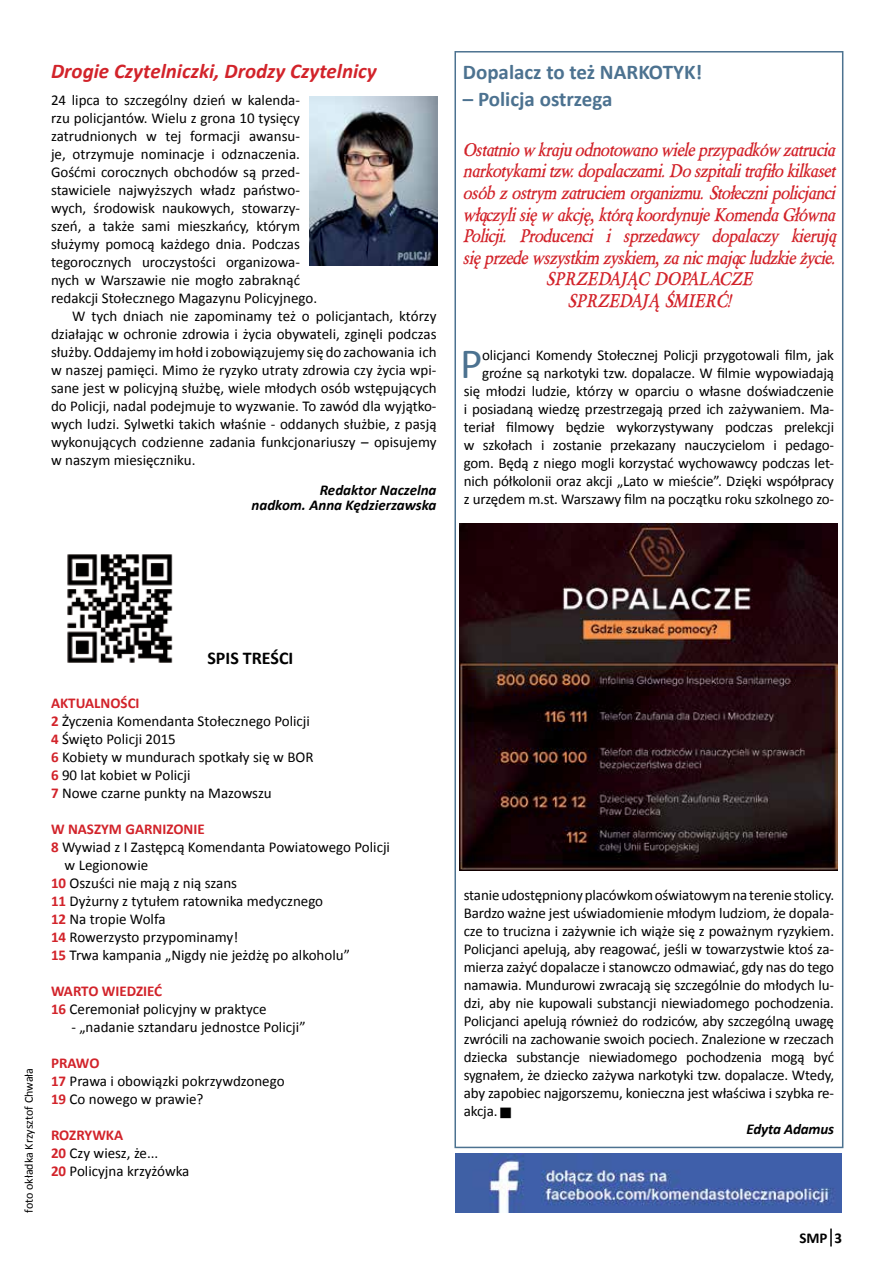
<style>
.page{position:relative;width:893px;height:1263px;background:#fff}
.page>*{position:absolute;margin:0;border:0;box-sizing:border-box;transform-origin:0 0}
.t1{font:43.35px "Calibri";color:#4c7290}
.t2{font:700 21px "Calibri";color:#4c7290}
.t3{font:italic 700 21px "Calibri";color:#d2232a}
.t4{font:italic 700 18px/21.6px "Berylium";letter-spacing:-.01em;color:#d2232a;text-align:center}
.t5{font:700 18px "Calibri";color:#000}
.t6{font:15px/18px "Calibri";color:#000}
.t7{font:italic 700 15px/15px "Calibri";color:#000;text-align:right}
.t8{font:700 15px "Calibri";color:#d2232a}
.t9{font:700 15px "Calibri";color:#000}
.t10{font:12px "Calibri";color:#000}
.s1{font-weight:700;color:#d2232a}
</style>
<div class="page">
<img style="left:67px;top:554px;width:106px;height:109px">
<svg style="left:830px;top:1228px;width:2px;height:18px"></svg>
<img style="left:310px;top:96px;width:127px;height:170px">
<img style="left:455px;top:1153px;width:386px;height:60px">
<div style="left:454px;top:51px;width:389px;height:1097px;border:2px solid #4c7290"></div>
<img style="left:459px;top:523px;width:378px;height:348px">
<h2 class="t3" style="left:51px;top:58px;width:327px">Drogie Czytelniczki, Drodzy Czytelnicy</h2>
<p class="t6" style="left:51px;top:91px;width:250px">24 lipca to szczególny dzień w kalenda-</p>
<p class="t6" style="left:51px;top:109px;width:250px">rzu policjantów. Wielu z grona 10 tysięcy</p>
<p class="t6" style="left:51px;top:127px;width:250px">zatrudnionych w tej formacji awansu-</p>
<p class="t6" style="left:51px;top:145px;width:250px">je, otrzymuje nominacje i odznaczenia.</p>
<p class="t6" style="left:51px;top:163px;width:250px">Gośćmi corocznych obchodów są przed-</p>
<p class="t6" style="left:51px;top:181px;width:250px">stawiciele najwyższych władz państwo-</p>
<p class="t6" style="left:51px;top:199px;width:250px">wych, środowisk naukowych, stowarzy-</p>
<p class="t6" style="left:51px;top:217px;width:251px">szeń, a także sami mieszkańcy, którym</p>
<p class="t6" style="left:51px;top:235px;width:250px">służymy pomocą każdego dnia. Podczas</p>
<p class="t6" style="left:51px;top:253px;width:250px">tegorocznych uroczystości organizowa-</p>
<p class="t6" style="left:51px;top:271px;width:251px">nych w Warszawie nie mogło zabraknąć</p>
<p class="t6" style="left:51px;top:289px;width:268px">redakcji Stołecznego Magazynu Policyjnego.</p>
<p class="t6" style="left:72px;top:307px;width:366px">W tych dniach nie zapominamy też o policjantach, którzy</p>
<p class="t6" style="left:51px;top:325px;width:387px">działając w ochronie zdrowia i życia obywateli, zginęli podczas</p>
<p class="t6" style="left:51px;top:343px;width:387px">służby. Oddajemy im hołd i zobowiązujemy się do zachowania ich</p>
<p class="t6" style="left:51px;top:361px;width:387px">w naszej pamięci. Mimo że ryzyko utraty zdrowia czy życia wpi-</p>
<p class="t6" style="left:51px;top:379px;width:387px">sane jest w policyjną służbę, wiele młodych osób wstępujących</p>
<p class="t6" style="left:51px;top:397px;width:387px">do Policji, nadal podejmuje to wyzwanie. To zawód dla wyjątko-</p>
<p class="t6" style="left:51px;top:415px;width:387px">wych ludzi. Sylwetki takich właśnie - oddanych służbie, z pasją</p>
<p class="t6" style="left:51px;top:433px;width:387px">wykonujących codzienne zadania funkcjonariuszy – opisujemy</p>
<p class="t6" style="left:51px;top:451px;width:146px">w naszym miesięczniku.</p>
<p class="t7" style="left:251px;top:483px;width:187px">Redaktor Naczelna<br>nadkom. Anna Kędzierzawska</p>
<h2 class="t2" style="left:463px;top:59px;width:241px">Dopalacz to też NARKOTYK!</h2>
<h2 class="t2" style="left:463px;top:86px;width:151px">– Policja ostrzega</h2>
<p class="t4" style="left:463px;top:139px;width:373px">Ostatnio w kraju odnotowano wiele przypadków zatrucia narkotykami tzw. dopalaczami. Do szpitali trafiło kilkaset osób z ostrym zatruciem organizmu. Stołeczni policjanci włączyli się w akcję, którą koordynuje Komenda Główna Policji. Producenci i sprzedawcy dopalaczy kierują się przede wszystkim zyskiem, za nic mając ludzkie życie.<br>SPRZEDAJĄC DOPALACZE<br>SPRZEDAJĄ ŚMIERĆ!</p>
<p class="t6" style="left:464px;top:346px;width:372px;text-align:right">olicjanci Komendy Stołecznej Policji przygotowali film, jak groźne są narkotyki tzw. dopalacze. W filmie wypowiadają się młodzi ludzie, którzy w oparciu o własne doświadczenie i posiadaną wiedzę przestrzegają przed ich zażywaniem. Ma&shy;teriał filmowy będzie wykorzystywany podczas prelekcji w szkołach i zostanie przekazany nauczycielom i pedago&shy;gom. Będą z niego mogli korzystać wychowawcy podczas let&shy;nich półkolonii oraz akcji „Lato w mieście”. Dzięki współpracy z urzędem m.st. Warszawy film na początku roku szkolnego zo-</p>
<h1 class="t1" style="left:460px;top:336px;width:24px">P</h1>
<p class="t10" style="left:21px;top:1213px;width:146px;rotate:-90deg">foto okładka Krzysztof Chwała</p>
<p class="t5" style="left:207px;top:647px;width:87px">SPIS TREŚCI</p>
<p class="t6" style="left:51px;top:694px;width:264px"><span class="s1">AKTUALNOŚCI<br>2</span> Życzenia Komendanta Stołecznego Policji<br><span class="s1">4</span> Święto Policji 2015<br><span class="s1">6</span> Kobiety w mundurach spotkały się w BOR<br><span class="s1">6</span> 90 lat kobiet w Policji<br><span class="s1">7</span> Nowe czarne punkty na Mazowszu</p>
<p class="t8" style="left:51px;top:819px;width:155px">W NASZYM GARNIZONIE</p>
<p class="t6" style="left:51px;top:838px;width:340px"><span class="s1">8</span> Wywiad z I Zastępcą Komendanta Powiatowego Policji</p>
<p class="t6" style="left:65px;top:856px;width:85px">w Legionowie</p>
<p class="t6" style="left:51px;top:874px;width:188px"><span class="s1">10</span> Oszuści nie mają z nią szans</p>
<p class="t6" style="left:51px;top:892px;width:274px"><span class="s1">11</span> Dyżurny z tytułem ratownika medycznego</p>
<p class="t6" style="left:51px;top:910px;width:116px"><span class="s1">12</span> Na tropie Wolfa</p>
<p class="t6" style="left:51px;top:928px;width:189px"><span class="s1">14</span> Rowerzysto przypominamy!</p>
<p class="t6" style="left:51px;top:946px;width:300px"><span class="s1">15</span> Trwa kampania „Nigdy nie jeżdżę po alkoholu”</p>
<p class="t6" style="left:51px;top:982px;width:217px"><span class="s1">WARTO WIEDZIEĆ<br>16</span> Ceremoniał policyjny w praktyce</p>
<p class="t6" style="left:71px;top:1018px;width:236px">- „nadanie sztandaru jednostce Policji”</p>
<p class="t6" style="left:51px;top:1054px;width:235px"><span class="s1">PRAWO<br>17</span> Prawa i obowiązki pokrzywdzonego<br><span class="s1">19</span> Co nowego w prawie?</p>
<p class="t6" style="left:51px;top:1126px;width:140px"><span class="s1">ROZRYWKA<br>20</span> Czy wiesz, że...<br><span class="s1">20</span> Policyjna krzyżówka</p>
<p class="t6" style="left:464px;top:886px;width:372px;text-align:justify">stanie udostępniony placówkom oświatowym na terenie stolicy.<br>Bardzo ważne jest uświadomienie młodym ludziom, że dopala&shy;cze to trucizna i zażywnie ich wiąże się z poważnym ryzykiem.<br>Policjanci apelują, aby reagować, jeśli w towarzystwie ktoś za&shy;mierza zażyć dopalacze i stanowczo odmawiać, gdy nas do tego namawia. Mundurowi zwracają się szczególnie do młodych lu&shy;dzi, aby nie kupowali substancji niewiadomego pochodzenia.<br>Policjanci apelują również do rodziców, aby szczególną uwagę zwrócili na zachowanie swoich pociech. Znalezione w rzeczach dziecka substancje niewiadomego pochodzenia mogą być sygnałem, że dziecko zażywa narkotyki tzw. dopalacze. Wtedy, aby zapobiec najgorszemu, konieczna jest właściwa i szybka re&shy;akcja.</p>
<p class="t7" style="left:747px;top:1122px;width:89px">Edyta Adamus</p>
<p class="t9" style="left:799px;top:1228px;width:44px">SMP 3</p>
</div>
